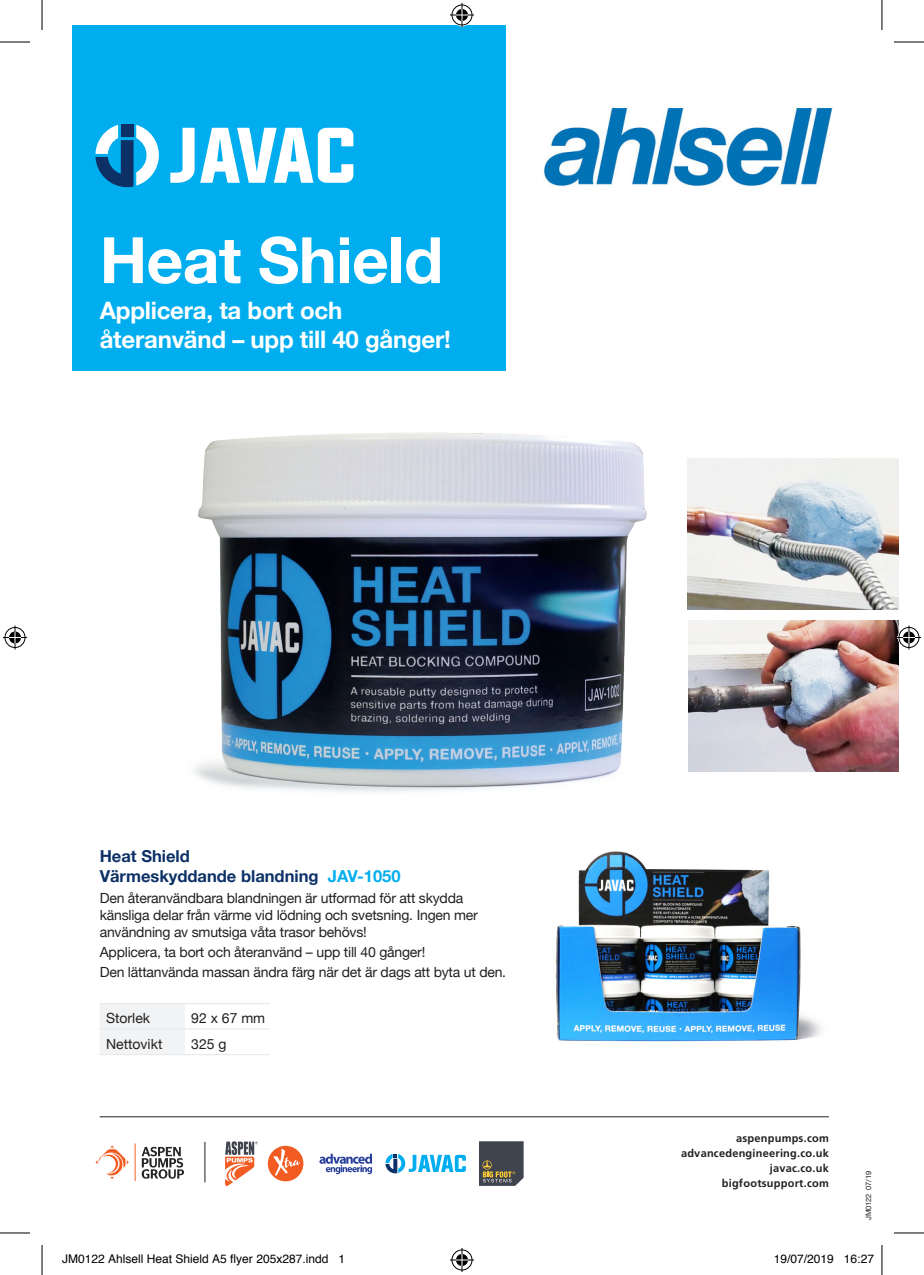
<style>
.page{position:relative;width:924px;height:1275px;background:#fff}
.page>*{position:absolute;margin:0;border:0;box-sizing:border-box;transform-origin:0 0}
.t1{font:700 64px "Helvetica Neue";letter-spacing:-.01em;color:#fff}
.t2{font:700 24px/28.8px "Helvetica Neue";letter-spacing:-.01em;color:#fff}
.t3{font:700 16.4px "Helvetica Neue";color:#0d3166}
.tech_sheet_body_copy{font:14px/16.8px "Helvetica Neue";letter-spacing:-.015em;color:#231f20}
.t4{font:12px "Helvetica";color:#000}
.t5{font:700 11px "Frutiger LT Pro";letter-spacing:.02em;color:#231f20}
.tech_sheet_body_copy-2{font:7.6px "Helvetica Neue";letter-spacing:-.02em;color:#231f20}
.s1{color:#00aeef}
</style>
<div class="page">
<img style="left:555px;top:851px;width:266px;height:191px">
<div style="left:72px;top:25px;width:433px;height:345px;background:#00aeef"></div>
<div style="left:121px;top:124px;width:12px;height:13px;background:#0d3166"></div>
<svg style="left:95px;top:125px;width:64px;height:62px"></svg>
<svg style="left:170px;top:128px;width:24px;height:55px"></svg>
<svg style="left:200px;top:128px;width:153px;height:55px"></svg>
<div style="left:100px;top:1004px;width:85px;height:50px;background:#f2f3f4"></div>
<hr style="left:100px;top:1003px;width:85px;height:1px;background:#e6e7e9">
<hr style="left:185px;top:1003px;width:85px;height:1px;background:#e6e7e9">
<hr style="left:100px;top:1028px;width:85px;height:1px;background:#e6e7e9">
<hr style="left:185px;top:1028px;width:85px;height:1px;background:#e6e7e9">
<hr style="left:100px;top:1054px;width:85px;height:1px;background:#e6e7e9">
<hr style="left:185px;top:1054px;width:85px;height:1px;background:#e6e7e9">
<img style="left:543px;top:107px;width:289px;height:79px">
<img style="left:711px;top:458px;width:187px;height:151px">
<img style="left:711px;top:621px;width:187px;height:150px">
<img style="left:194px;top:432px;width:517px;height:360px">
<hr style="left:100px;top:1116px;width:728px;height:1px;background:#231f20">
<svg style="left:95px;top:1143px;width:40px;height:38px"></svg>
<svg style="left:142px;top:1146px;width:42px;height:32px"></svg>
<hr style="left:204px;top:1141px;width:1px;height:41px;background:#231f20">
<svg style="left:225px;top:1141px;width:33px;height:44px"></svg>
<svg style="left:268px;top:1145px;width:35px;height:36px"></svg>
<svg style="left:385px;top:1154px;width:80px;height:19px"></svg>
<svg style="left:319px;top:1153px;width:53px;height:21px"></svg>
<svg style="left:479px;top:1141px;width:44px;height:44px;background:#535351"></svg>
<hr style="left:0;top:42px;width:30px;height:1px;background:#000">
<hr style="left:893px;top:42px;width:30px;height:1px;background:#000">
<hr style="left:0;top:1232px;width:30px;height:1px;background:#000">
<hr style="left:893px;top:1232px;width:30px;height:1px;background:#000">
<hr style="left:42px;top:0;width:1px;height:30px;background:#000">
<hr style="left:42px;top:1245px;width:1px;height:30px;background:#000">
<hr style="left:881px;top:0;width:1px;height:30px;background:#000">
<hr style="left:881px;top:1245px;width:1px;height:30px;background:#000">
<svg style="left:450px;top:3px;width:24px;height:24px"></svg>
<svg style="left:450px;top:1248px;width:24px;height:24px"></svg>
<svg style="left:3px;top:625px;width:24px;height:24px"></svg>
<svg style="left:896px;top:625px;width:24px;height:24px"></svg>
<p class="t1" style="left:100px;top:210px;width:345px">Heat Shield</p>
<p class="t2" style="left:100px;top:297px;width:352px">Applicera, ta bort och återanvänd – upp till 40 gånger!</p>
<p class="t3" style="left:100px;top:843px;width:92px">Heat Shield</p>
<p class="t3" style="left:100px;top:863px;width:302px">Värmeskyddande blandning <span class="s1">JAV-1050</span></p>
<p class="tech_sheet_body_copy" style="left:100px;top:890px;width:379px">Den återanvändbara blandningen är utformad för att skydda känsliga delar från värme vid lödning och svetsning. Ingen mer användning av smutsiga våta trasor behövs!</p>
<p class="tech_sheet_body_copy" style="left:100px;top:944px;width:327px">Applicera, ta bort och återanvänd – upp till 40 gånger!</p>
<p class="tech_sheet_body_copy" style="left:100px;top:964px;width:408px">Den lättanvända massan ändra färg när det är dags att byta ut den.</p>
<p class="tech_sheet_body_copy" style="left:106px;top:1010px;width:46px">Storlek</p>
<p class="tech_sheet_body_copy" style="left:191px;top:1010px;width:75px">92 x 67 mm</p>
<p class="tech_sheet_body_copy" style="left:106px;top:1036px;width:58px">Nettovikt</p>
<p class="tech_sheet_body_copy" style="left:191px;top:1036px;width:37px">325 g</p>
<p class="t5" style="left:735px;top:1131px;width:94px">aspenpumps.com</p>
<p class="t5" style="left:680px;top:1146px;width:149px">advancedengineering.co.uk</p>
<p class="t5" style="left:769px;top:1161px;width:61px">javac.co.uk</p>
<p class="t5" style="left:721px;top:1176px;width:109px">bigfootsupport.com</p>
<p class="tech_sheet_body_copy-2" style="left:862px;top:1219px;width:50px;rotate:-90deg">JM0122 07/19</p>
<p class="t4" style="left:62px;top:1249px;width:284px">JM0122 Ahlsell Heat Shield A5 flyer 205x287.indd 1</p>
<p class="t4" style="left:773px;top:1249px;width:102px">19/07/2019 16:27</p>
</div>
